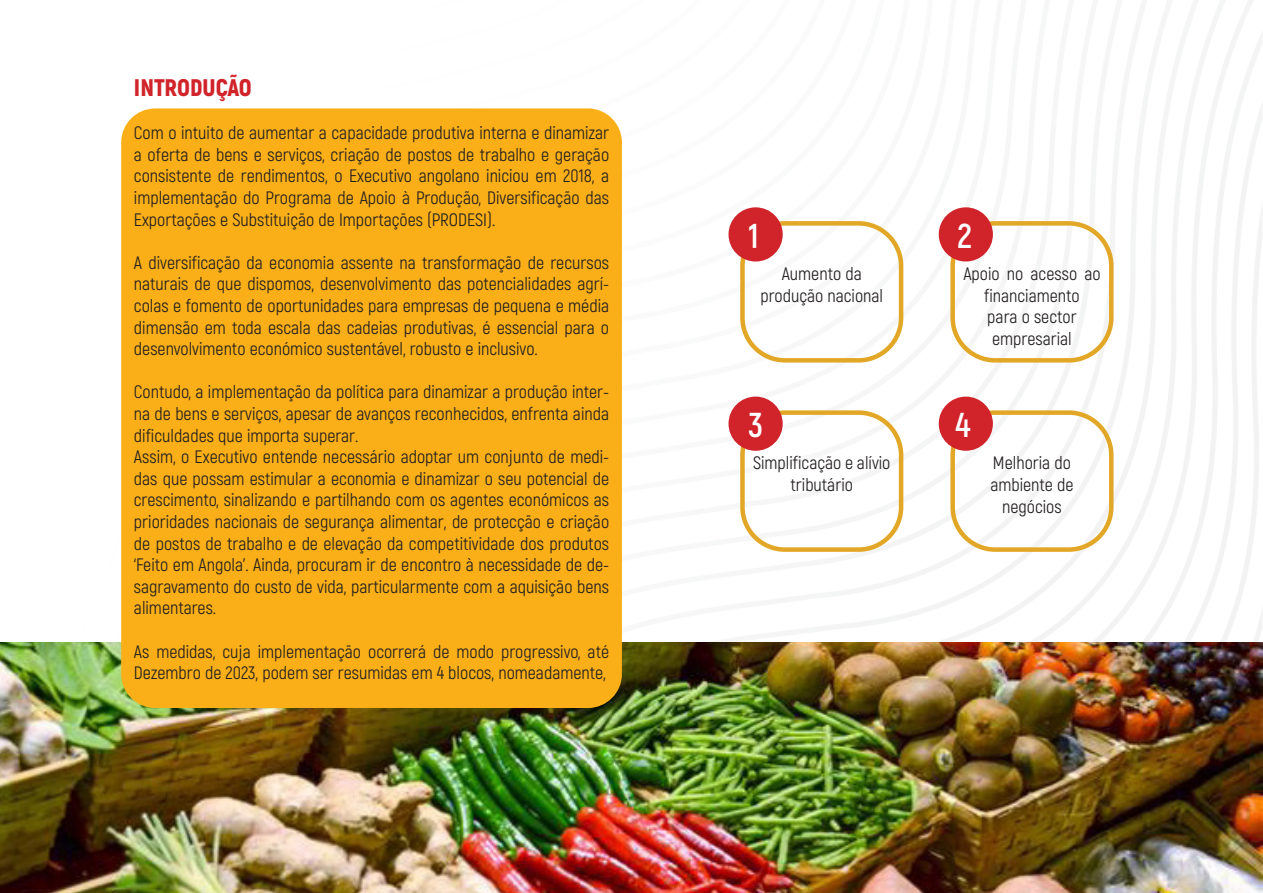
<style>
.page{position:relative;width:1263px;height:893px;background:#fff}
.page>*{position:absolute;margin:0;border:0;box-sizing:border-box;transform-origin:0 0}
.Subtítulo{font:700 34.5px "Akrobat";color:#fff}
.Título{font:900 24px "Akrobat";color:#d1232a}
.Corpo_de_texto{font:18px/21.6px "Akrobat";color:#231f20;text-align:justify}
</style>
<div class="page">
<img style="left:0;top:0;width:1263px;height:643px">
<img style="left:0;top:643px;width:1263px;height:250px">
<div style="left:121px;top:108px;width:501px;height:600px;background:#faaf18;border-radius:34px"></div>
<div style="left:740px;top:221px;width:163px;height:142px;border:4px solid #e2a726;border-radius:43px"></div>
<div style="left:740px;top:410px;width:163px;height:142px;border:4px solid #e2a726;border-radius:43px"></div>
<div style="left:950px;top:221px;width:163px;height:142px;border:4px solid #e2a726;border-radius:43px"></div>
<div style="left:950px;top:410px;width:163px;height:142px;border:4px solid #e2a726;border-radius:43px"></div>
<div style="left:728px;top:207px;width:55px;height:54px;background:#d1232a;border-radius:50%"></div>
<div style="left:728px;top:397px;width:55px;height:54px;background:#d1232a;border-radius:50%"></div>
<div style="left:939px;top:207px;width:54px;height:54px;background:#d1232a;border-radius:50%"></div>
<div style="left:939px;top:397px;width:54px;height:54px;background:#d1232a;border-radius:50%"></div>
<p class="Título" style="left:134px;top:72px;width:119px">INTRODUÇÃO</p>
<p class="Corpo_de_texto" style="left:134px;top:122px;width:477px">Com o intuito de aumentar a capacidade produtiva interna e dinamizar a oferta de bens e serviços, criação de postos de trabalho e geração consistente de rendimentos, o Executivo angolano iniciou em 2018, a implementação do Programa de Apoio à Produção, Diversificação das Exportações e Substituição de Importações (PRODESI).</p>
<p class="Corpo_de_texto" style="left:134px;top:252px;width:477px">A diversificação da economia assente na transformação de recursos naturais de que dispomos, desenvolvimento das potencialidades agrí&shy;colas e fomento de oportunidades para empresas de pequena e média dimensão em toda escala das cadeias produtivas, é essencial para o desenvolvimento económico sustentável, robusto e inclusivo.</p>
<p class="Corpo_de_texto" style="left:134px;top:381px;width:477px">Contudo, a implementação da política para dinamizar a produção inter&shy;na de bens e serviços, apesar de avanços reconhecidos, enfrenta ainda dificuldades que importa superar.</p>
<p class="Corpo_de_texto" style="left:134px;top:446px;width:477px">Assim, o Executivo entende necessário adoptar um conjunto de medi&shy;das que possam estimular a economia e dinamizar o seu potencial de crescimento, sinalizando e partilhando com os agentes económicos as prioridades nacionais de segurança alimentar, de protecção e criação de postos de trabalho e de elevação da competitividade dos produtos ‘Feito em Angola’. Ainda, procuram ir de encontro à necessidade de de&shy;sagravamento do custo de vida, particularmente com a aquisição bens alimentares.</p>
<p class="Corpo_de_texto" style="left:134px;top:640px;width:477px">As medidas, cuja implementação ocorrerá de modo progressivo, até<br>Dezembro de 2023, podem ser resumidas em 4 blocos, nomeadamente,</p>
<p class="Subtítulo" style="left:748px;top:215px;width:12px">1</p>
<p class="Corpo_de_texto" style="left:782px;top:263px;width:81px">Aumento da</p>
<p class="Corpo_de_texto" style="left:760px;top:285px;width:124px">produção nacional</p>
<p class="Subtítulo" style="left:748px;top:404px;width:16px">3</p>
<p class="Corpo_de_texto" style="left:753px;top:452px;width:139px;text-align:center">Simplificação e alívio tributário</p>
<p class="Subtítulo" style="left:958px;top:215px;width:16px">2</p>
<p class="Corpo_de_texto" style="left:963px;top:263px;width:139px;text-align:center">Apoio no acesso ao financiamento</p>
<p class="Corpo_de_texto" style="left:987px;top:306px;width:91px">para o sector</p>
<p class="Corpo_de_texto" style="left:992px;top:328px;width:81px">empresarial</p>
<p class="Subtítulo" style="left:955px;top:404px;width:16px">4</p>
<p class="Corpo_de_texto" style="left:993px;top:452px;width:79px">Melhoria do</p>
<p class="Corpo_de_texto" style="left:990px;top:474px;width:85px">ambiente de</p>
<p class="Corpo_de_texto" style="left:1002px;top:495px;width:61px">negócios</p>
</div>
